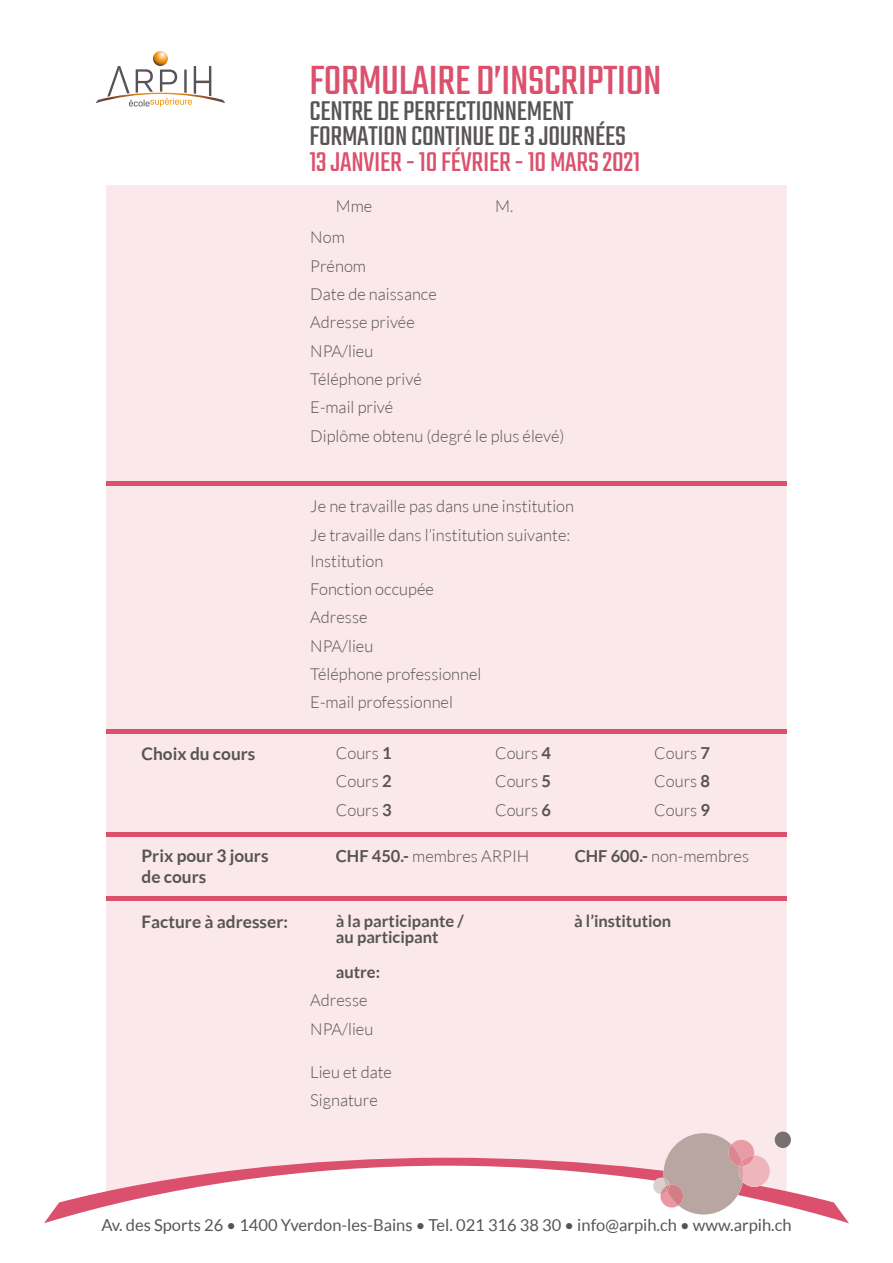
<style>
.page{position:relative;width:893px;height:1263px;background:#fff}
.page>*{position:absolute;margin:0;border:0;box-sizing:border-box;transform-origin:0 0}
.t1{font:45px "Teko";letter-spacing:-.01em;color:#db516d}
.t2{font:30px/25.5px "Teko";letter-spacing:-.01em;color:#db516d}
.t3{font:30px "Teko";letter-spacing:-.01em;color:#585456}
.t4{font:700 17.25px/20.7px "Lato";color:#585456}
.t5{font:300 16.5px "Lato";color:#585456}
.t6{font:16.5px "Lato";color:#585456}
.t7{font:700 16.5px/16.5px "Lato";color:#585456}
.s1{color:#585456}
.s2{font-weight:700}
</style>
<div class="page">
<div style="left:106px;top:185px;width:681px;height:973px;background:#fae8ea"></div>
<svg style="left:44px;top:1158px;width:805px;height:65px"></svg>
<svg style="left:652px;top:1128px;width:140px;height:91px"></svg>
<svg style="left:153px;top:51px;width:15px;height:15px"></svg>
<svg style="left:96px;top:66px;width:129px;height:41px"></svg>
<hr style="left:106px;top:730px;width:681px;height:4px;background:#db516d">
<hr style="left:106px;top:833px;width:681px;height:4px;background:#db516d">
<hr style="left:106px;top:896px;width:681px;height:4px;background:#db516d">
<hr style="left:106px;top:482px;width:681px;height:4px;background:#db516d">
<p class="t1" style="left:309px;top:55px;width:354px">FORMULAIRE D’INSCRIPTION</p>
<p class="t3" style="left:309px;top:94px;width:265px">CENTRE DE PERFECTIONNEMENT</p>
<p class="t2" style="left:309px;top:125px;width:332px"><span class="s1">FORMATION CONTINUE DE 3 JOURNÉES<br></span>13 JANVIER - 10 FÉVRIER - 10 MARS 2021</p>
<p class="t5" style="left:336px;top:197px;width:38px">Mme</p>
<p class="t5" style="left:495px;top:197px;width:20px">M.</p>
<p class="t5" style="left:310px;top:229px;width:36px">Nom</p>
<p class="t5" style="left:310px;top:257px;width:57px">Prénom</p>
<p class="t5" style="left:310px;top:285px;width:128px">Date de naissance</p>
<p class="t5" style="left:310px;top:314px;width:106px">Adresse privée</p>
<p class="t5" style="left:310px;top:342px;width:64px">NPA/lieu</p>
<p class="t5" style="left:310px;top:370px;width:113px">Téléphone privé</p>
<p class="t5" style="left:310px;top:398px;width:85px">E-mail privé</p>
<p class="t5" style="left:310px;top:427px;width:256px">Diplôme obtenu (degré le plus élevé)</p>
<p class="t5" style="left:310px;top:497px;width:265px">Je ne travaille pas dans une institution</p>
<p class="t5" style="left:310px;top:526px;width:262px">Je travaille dans l’institution suivante:</p>
<p class="t4" style="left:142px;top:743px;width:115px">Choix du cours</p>
<p class="t4" style="left:142px;top:845px;width:129px">Prix pour 3 jours de cours</p>
<p class="t4" style="left:142px;top:911px;width:148px">Facture à adresser:</p>
<p class="t5" style="left:310px;top:552px;width:75px">Institution</p>
<p class="t5" style="left:310px;top:580px;width:125px">Fonction occupée</p>
<p class="t5" style="left:310px;top:609px;width:59px">Adresse</p>
<p class="t5" style="left:310px;top:637px;width:64px">NPA/lieu</p>
<p class="t5" style="left:310px;top:665px;width:173px">Téléphone professionnel</p>
<p class="t5" style="left:310px;top:694px;width:144px">E-mail professionnel</p>
<p class="t5" style="left:336px;top:744px;width:57px">Cours <span class="s2">1</span></p>
<p class="t5" style="left:336px;top:772px;width:57px">Cours <span class="s2">2</span></p>
<p class="t5" style="left:336px;top:801px;width:57px">Cours <span class="s2">3</span></p>
<p class="t5" style="left:495px;top:744px;width:57px">Cours <span class="s2">4</span></p>
<p class="t5" style="left:495px;top:772px;width:57px">Cours <span class="s2">5</span></p>
<p class="t5" style="left:495px;top:801px;width:57px">Cours <span class="s2">6</span></p>
<p class="t5" style="left:654px;top:744px;width:57px">Cours <span class="s2">7</span></p>
<p class="t5" style="left:654px;top:772px;width:57px">Cours <span class="s2">8</span></p>
<p class="t5" style="left:654px;top:801px;width:57px">Cours <span class="s2">9</span></p>
<p class="t5" style="left:336px;top:847px;width:195px"><span class="s2">CHF 450.-</span> membres ARPIH</p>
<p class="t5" style="left:575px;top:847px;width:176px"><span class="s2">CHF 600.-</span> non-membres</p>
<p class="t7" style="left:336px;top:912px;width:130px">à la participante / au participant</p>
<p class="t7" style="left:574px;top:912px;width:99px">à l’institution</p>
<p class="t7" style="left:336px;top:963px;width:46px">autre:</p>
<p class="t5" style="left:310px;top:992px;width:59px">Adresse</p>
<p class="t5" style="left:310px;top:1020px;width:64px">NPA/lieu</p>
<p class="t5" style="left:310px;top:1063px;width:83px">Lieu et date</p>
<p class="t5" style="left:310px;top:1091px;width:69px">Signature</p>
<p class="t6" style="left:101px;top:1216px;width:692px">Av. des Sports 26 • 1400 Yverdon-les-Bains • Tel. 021 316 38 30 • info@arpih.ch • www.arpih.ch</p>
</div>
